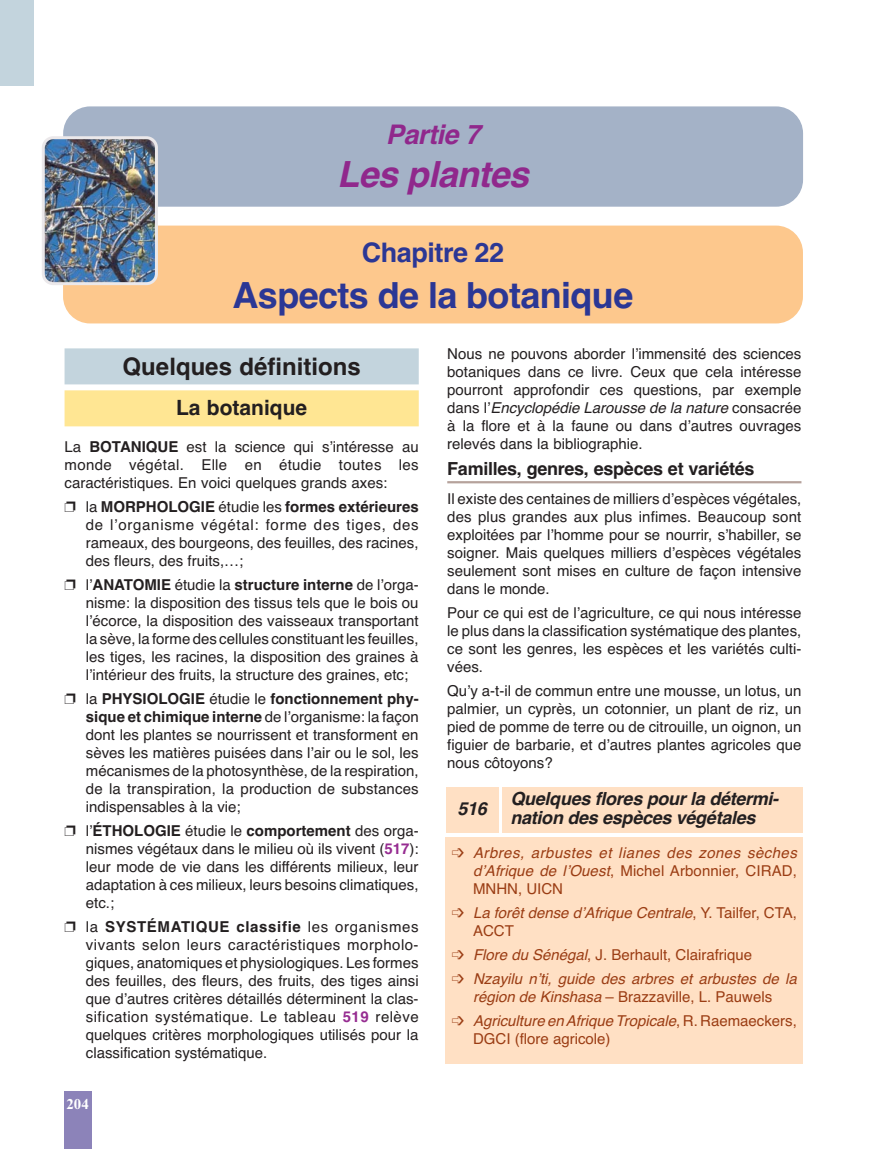
<style>
.page{position:relative;width:893px;height:1149px;background:#fff}
.page>*{position:absolute;margin:0;border:0;box-sizing:border-box;transform-origin:0 0}
.t1{font:700 36px "Helvetica";letter-spacing:-.015em;color:#2b3795}
.t2{font:italic 700 36px "Helvetica";color:#90288c}
.t3{font:700 27px "Helvetica";letter-spacing:-.015em;color:#2b3795}
.t4{font:italic 700 27px "Helvetica";color:#90288c}
.t5{font:700 24px "Helvetica";color:#231f20}
.t6{font:700 21px "Helvetica";color:#231f20}
.t7{font:italic 700 18px/19.5px "Helvetica";color:#231f20}
.t8{font:700 18px "Helvetica";letter-spacing:-.015em;color:#231f20}
.t9{font:15px/18px "Helvetica";color:#231f20;text-align:justify}
.t10{font:italic 15px/18px "Helvetica";color:#9b3d14}
.t11{font:15px "Helvetica";color:#9b3d14}
.t12{font:700 15px "Times New Roman";color:#fff}
.s1{font-weight:700}
.s2{font-weight:700;color:#962c91}
.s3{font-style:italic}
.s4{font-style:normal}
</style>
<div class="page">
<div style="left:0;top:0;width:33px;height:85px;background:#c3d4dd"></div>
<div style="left:64px;top:1091px;width:27px;height:57px;background:#8c83b9"></div>
<div style="left:63px;top:106px;width:740px;height:101px;background:#a4b2c7;border-radius:27px"></div>
<hr style="left:447px;top:481px;width:354px;height:2px;background:#b6a29c">
<div style="left:63px;top:225px;width:740px;height:98px;background:#fdc88d;border-radius:27px"></div>
<div style="left:446px;top:836px;width:357px;height:227px;background:#ffe0c4"></div>
<div style="left:65px;top:348px;width:354px;height:36px;background:#c3d4dd"></div>
<div style="left:65px;top:390px;width:354px;height:36px;background:#ffe693"></div>
<img style="left:42px;top:136px;width:116px;height:149px">
<div style="left:503px;top:787px;width:300px;height:45px;background:#ffe0c4"></div>
<div style="left:446px;top:787px;width:52px;height:45px;background:#ffe0c4"></div>
<h2 class="t4" style="left:386px;top:124px;width:101px">Partie 7</h2>
<h1 class="t2" style="left:337px;top:161px;width:201px">Les plantes</h1>
<h2 class="t3" style="left:362px;top:243px;width:144px">Chapitre 22</h2>
<h1 class="t1" style="left:233px;top:282px;width:402px">Aspects de la botanique</h1>
<h3 class="t5" style="left:123px;top:358px;width:240px">Quelques définitions</h3>
<h3 class="t6" style="left:176px;top:399px;width:133px">La botanique</h3>
<p class="t9" style="left:65px;top:438px;width:356px">La <span class="s1">BOTANIQUE</span> est la science qui s’intéresse au monde végétal. Elle en étudie toutes les caractéristiques. En voici quelques grands axes:</p>
<p class="t9" style="left:86px;top:499px;width:334px;text-indent:-21px">❐ la <span class="s1">MORPHOLOGIE</span> étudie les <span class="s1">formes extérieures </span>de l’organisme végétal: forme des tiges, des rameaux, des bourgeons, des feuilles, des racines, des fleurs, des fruits,…;</p>
<p class="t9" style="left:86px;top:577px;width:334px;text-indent:-21px">❐ l’<span class="s1">ANATOMIE</span> étudie la <span class="s1">structure interne</span> de l’orga&shy;nisme: la disposition des tissus tels que le bois ou l’écorce, la disposition des vaisseaux transportant la sève, la forme des cellules constituant les feuilles, les tiges, les racines, la disposition des graines à l’intérieur des fruits, la structure des graines, etc;</p>
<p class="t9" style="left:86px;top:691px;width:334px;text-indent:-21px">❐ la <span class="s1">PHYSIOLOGIE</span> étudie le <span class="s1">fonctionnement phy&shy;sique et chimique interne</span> de l’organisme: la façon dont les plantes se nourrissent et transforment en sèves les matières puisées dans l’air ou le sol, les mécanismes de la photosynthèse, de la respiration, de la transpiration, la production de substances indispensables à la vie;</p>
<p class="t9" style="left:86px;top:823px;width:334px;text-indent:-21px">❐ l’<span class="s1">ÉTHOLOGIE</span> étudie le <span class="s1">comportement</span> des orga&shy;nismes végétaux dans le milieu où ils vivent (<span class="s2">517</span>): leur mode de vie dans les différents milieux, leur adaptation à ces milieux, leurs besoins climatiques, etc.;</p>
<p class="t9" style="left:86px;top:919px;width:334px;text-indent:-21px">❐ la <span class="s1">SYSTÉMATIQUE classifie</span> les organismes vivants selon leurs caractéristiques morpholo&shy;giques, anatomiques et physiologiques. Les formes des feuilles, des fleurs, des fruits, des tiges ainsi que d’autres critères détaillés déterminent la clas&shy;sification systématique. Le tableau <span class="s2">519</span> relève quelques critères morphologiques utilisés pour la classification systématique.</p>
<p class="t12" style="left:66px;top:1098px;width:24px">204</p>
<p class="t9" style="left:447px;top:346px;width:356px">Nous ne pouvons aborder l’immensité des sciences botaniques dans ce livre. Ceux que cela intéresse pourront approfondir ces questions, par exemple d a n s l ’ <span class="s3">Encyclopédie Larousse de la nature</span> c o n s a c r é e à la flore et à la faune ou dans d’autres ouvrages relevés dans la bibliographie.</p>
<p class="t8" style="left:447px;top:461px;width:309px">Familles, genres, espèces et variétés</p>
<p class="t9" style="left:447px;top:490px;width:356px">Il existe des centaines de milliers d’espèces végétales, des plus grandes aux plus infimes. Beaucoup sont exploitées par l’homme pour se nourrir, s’habiller, se soigner. Mais quelques milliers d’espèces végétales seulement sont mises en culture de façon intensive dans le monde.</p>
<p class="t9" style="left:447px;top:604px;width:356px">Pour ce qui est de l’agriculture, ce qui nous intéresse le plus dans la classification systématique des plantes, ce sont les genres, les espèces et les variétés culti&shy;vées.</p>
<p class="t9" style="left:447px;top:682px;width:356px">Qu’y a-t-il de commun entre une mousse, un lotus, un palmier, un cyprès, un cotonnier, un plant de riz, un pied de pomme de terre ou de citrouille, un oignon, un figuier de barbarie, et d’autres plantes agricoles que nous côtoyons?</p>
<p class="t7" style="left:457px;top:800px;width:34px">516</p>
<p class="t7" style="left:510px;top:790px;width:273px">Quelques flores pourla détermi&shy;nation des espèces végétales</p>
<p class="t10" style="left:473px;top:844px;width:328px;text-indent:-21px">➩ Arbres, arbustes et lianes des zones sèches d’Afrique de l’Ouest<span class="s4">, Michel Arbonnier, CIRAD,<br>MNHN, UICN</span></p>
<p class="t10" style="left:473px;top:904px;width:325px;text-indent:-21px">➩ La forêt dense d’Afrique Centrale<span class="s4">, Y. Ta i l f e r, C TA ,<br>ACCT</span></p>
<p class="t10" style="left:452px;top:943px;width:350px;line-height:24px">➩ Flore du Sénégal<span class="s4">, J. Berhault, Clairafrique<br></span>➩ Nzayilu n’ti, guide des arbres et arbustes de la</p>
<p class="t10" style="left:452px;top:985px;width:347px;line-height:24px;text-align:center">région de Kinshasa<span class="s4">– Brazzaville, L. Pauwels<br></span>➩ Agriculture en Afrique Tropicale<span class="s4">, R . R a e m a e c k e r s ,</span></p>
<p class="t11" style="left:473px;top:1032px;width:139px">DGCI (flore agricole)</p>
</div>
